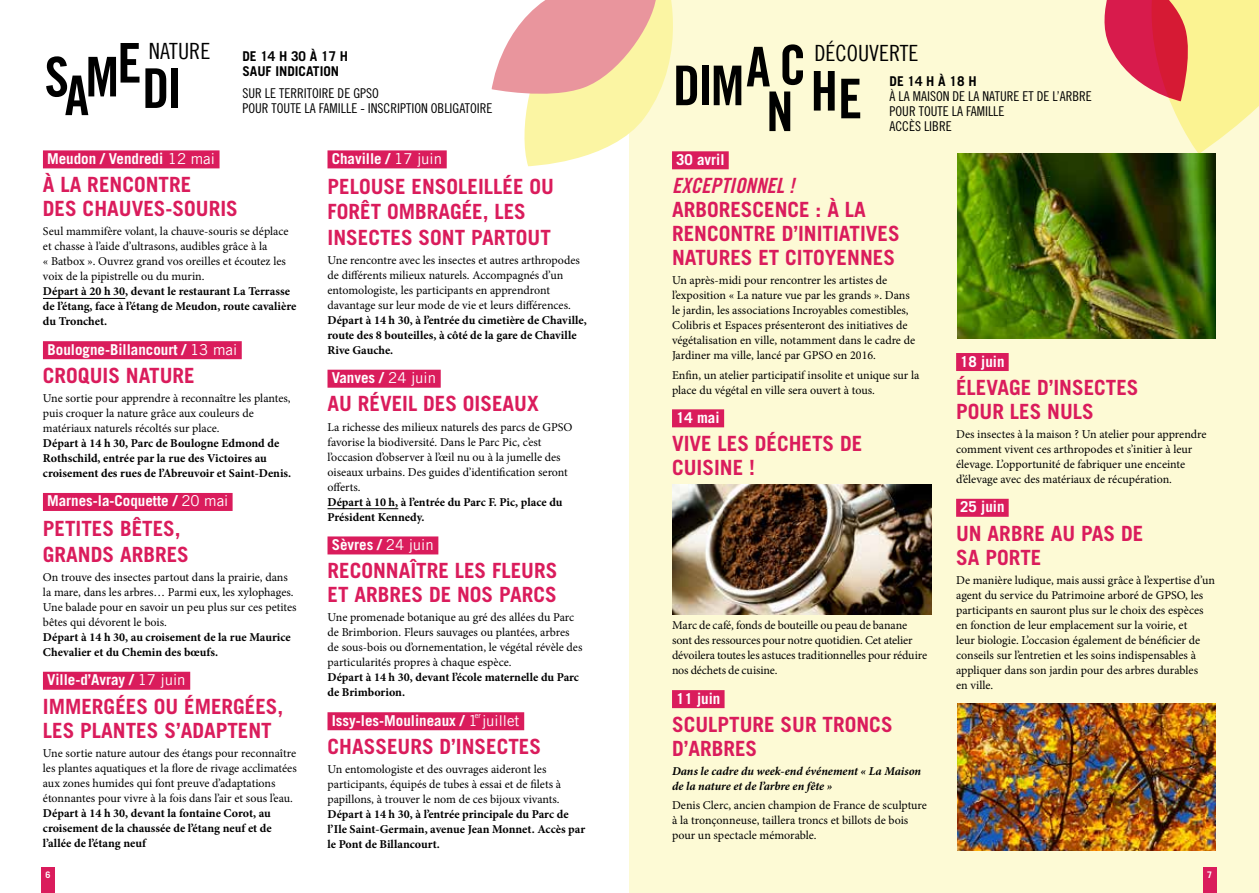
<style>
.page{position:relative;width:1259px;height:893px;background:#fff}
.page>*{position:absolute;margin:0;border:0;box-sizing:border-box;transform-origin:0 0}
.t1{font:54.75px "Trade Gothic LT Bold Cond Twenty";letter-spacing:-.035em;color:#000}
.t2{font:22.35px "Trade Gothic LT Cond Eighteen";color:#000}
.t3{font:700 21px/24px "Trade Gothic LT Std";color:#da1c5c}
.t4{font:21px "Trade Gothic LT Std Bd Cn 20 Obl";color:#da1c5c}
.t5{font:700 15px "Trade Gothic LT Std";color:#fff}
.t6{font:13.5px/15px "Trade Gothic LT Std Cn 18";color:#000}
.t7{font:700 13.5px "Trade Gothic LT Std";color:#000}
.t8{font:12px/15px "Minion Pro";color:#000}
.t9{font:700 12px/15px "Minion Pro";color:#000}
.t10{font:italic 700 12px/15px "Minion Pro";letter-spacing:-.005em;color:#000}
.t11{font:700 9px "Trade Gothic LT Std";color:#fff}
.t12{font:7.5px "Trade Gothic LT";color:#fff}
.s1{font-family:"Trade Gothic LT";font-weight:400}
</style>
<div class="page">
<div style="left:629px;top:0;width:630px;height:893px;background:#fdfad5"></div>
<div style="left:672px;top:151px;width:56px;height:18px;background:#da1c5c"></div>
<div style="left:672px;top:409px;width:52px;height:18px;background:#da1c5c"></div>
<div style="left:672px;top:690px;width:52px;height:18px;background:#da1c5c"></div>
<div style="left:43px;top:150px;width:176px;height:18px;background:#da1c5c"></div>
<hr style="left:43px;top:298px;width:82px;height:1px;background:#000">
<div style="left:43px;top:341px;width:199px;height:18px;background:#da1c5c"></div>
<div style="left:43px;top:493px;width:190px;height:18px;background:#da1c5c"></div>
<div style="left:43px;top:672px;width:147px;height:18px;background:#da1c5c"></div>
<div style="left:327px;top:150px;width:120px;height:18px;background:#da1c5c"></div>
<div style="left:327px;top:370px;width:114px;height:18px;background:#da1c5c"></div>
<hr style="left:327px;top:508px;width:71px;height:1px;background:#000">
<div style="left:327px;top:536px;width:111px;height:18px;background:#da1c5c"></div>
<div style="left:327px;top:712px;width:197px;height:18px;background:#da1c5c"></div>
<img style="left:673px;top:485px;width:258px;height:129px">
<svg style="left:492px;top:0;width:199px;height:166px"></svg>
<svg style="left:1094px;top:0;width:165px;height:154px"></svg>
<img style="left:957px;top:154px;width:258px;height:185px">
<img style="left:957px;top:703px;width:258px;height:147px">
<div style="left:956px;top:353px;width:52px;height:18px;background:#da1c5c"></div>
<div style="left:956px;top:499px;width:52px;height:18px;background:#da1c5c"></div>
<div style="left:41px;top:868px;width:14px;height:25px;background:#da1c5c"></div>
<div style="left:1202px;top:868px;width:14px;height:25px;background:#da1c5c"></div>
<h2 class="t2" style="left:149px;top:38px;width:63px">NATURE</h2>
<p class="t7" style="left:242px;top:48px;width:107px">DE 14 H 30 À 17 H</p>
<h2 class="t2" style="left:814px;top:40px;width:106px">DÉCOUVERTE</h2>
<p class="t7" style="left:242px;top:63px;width:98px">SAUF INDICATION</p>
<p class="t6" style="left:242px;top:85px;width:252px">SUR LE TERRITOIRE DE GPSO<br>POUR TOUTE LA FAMILLE - INSCRIPTION OBLIGATOIRE</p>
<h1 class="t1" style="left:85px;top:37px;width:58px">ME</h1>
<h1 class="t1" style="left:779px;top:32px;width:29px">C</h1>
<h1 class="t1" style="left:45px;top:44px;width:26px">S</h1>
<h1 class="t1" style="left:673px;top:52px;width:99px">DIMA</h1>
<h1 class="t1" style="left:142px;top:55px;width:41px">DI</h1>
<h1 class="t1" style="left:65px;top:62px;width:26px">A</h1>
<h1 class="t1" style="left:810px;top:62px;width:53px">HE</h1>
<p class="t7" style="left:889px;top:73px;width:89px">DE 14 H À 18 H</p>
<p class="t6" style="left:889px;top:88px;width:204px">À LA MAISON DE LA NATURE ET DE L’ARBRE<br>POUR TOUTE LA FAMILLE<br>ACCÈS LIBRE</p>
<h1 class="t1" style="left:766px;top:78px;width:29px">N</h1>
<p class="t5" style="left:47px;top:149px;width:169px">Meudon / Vendredi <span class="s1">12 mai</span></p>
<h3 class="t3" style="left:43px;top:172px;width:196px">À LA RENCONTRE<br>DES CHAUVES-SOURIS</h3>
<p class="t8" style="left:43px;top:224px;width:247px">Seul mammifère volant, la chauve-souris se déplace et chasse à l’aide d’ultrasons, audibles grâce à la<br>« Batbox ». Ouvrez grand vos oreilles et écoutez les voix de la pipistrelle ou du murin.</p>
<p class="t9" style="left:43px;top:284px;width:255px">Départ à 20 h 30, devant le restaurant La Terrasse de l’étang, face à l’étang de Meudon, route cavalière du Tronchet.</p>
<p class="t5" style="left:48px;top:340px;width:191px">Boulogne-Billancourt / <span class="s1">13 mai</span></p>
<h3 class="t3" style="left:43px;top:363px;width:153px">CROQUIS NATURE</h3>
<p class="t8" style="left:43px;top:391px;width:249px">Une sortie pour apprendre à reconnaître les plantes, puis croquer la nature grâce aux couleurs de matériaux naturels récoltés sur place.</p>
<p class="t9" style="left:43px;top:436px;width:250px">Départ à 14 h 30, Parc de Boulogne Edmond de<br>Rothschild, entrée par la rue des Victoires au croisement des rues de l’Abreuvoir et Saint-Denis.</p>
<p class="t5" style="left:47px;top:492px;width:183px">Marnes-la-Coquette / <span class="s1">20 mai</span></p>
<h3 class="t3" style="left:43px;top:516px;width:147px;line-height:25.5px">PETITES BÊTES,<br>GRANDS ARBRES</h3>
<p class="t8" style="left:43px;top:570px;width:255px">On trouve des insectes partout dans la prairie, dans la mare, dans les arbres… Parmi eux, les xylophages.<br>Une balade pour en savoir un peu plus sur ces petites bêtes qui dévorent le bois.</p>
<p class="t9" style="left:43px;top:629px;width:249px">Départ à 14 h 30, au croisement de la rue Maurice<br>Chevalier et du Chemin des bœufs.</p>
<p class="t5" style="left:47px;top:671px;width:140px">Ville-d’Avray / <span class="s1">17 juin</span></p>
<h3 class="t3" style="left:43px;top:694px;width:242px">IMMERGÉES OU ÉMERGÉES,<br>LES PLANTES S’ADAPTENT</h3>
<p class="t8" style="left:43px;top:745px;width:255px">Une sortie nature autour des étangs pour reconnaître les plantes aquatiques et la flore de rivage acclimatées aux zones humides qui font preuve d’adaptations étonnantes pour vivre à la fois dans l’air et sous l’eau.</p>
<p class="t9" style="left:43px;top:805px;width:230px;text-align:justify">Départ à 14 h 30, devant la fontaine Corot, au croisement de la chaussée de l’étang neuf et de l’allée de l’étang neuf</p>
<p class="t5" style="left:332px;top:149px;width:112px">Chaville / <span class="s1">17 juin</span></p>
<h3 class="t3" style="left:327px;top:173px;width:228px;line-height:25.5px">PELOUSE ENSOLEILLÉE OU<br>FORÊT OMBRAGÉE, LES<br>INSECTES SONT PARTOUT</h3>
<p class="t8" style="left:327px;top:253px;width:254px">Une rencontre avec les insectes et autres arthropodes de différents milieux naturels. Accompagnés d’un entomologiste, les participants en apprendront davantage sur leur mode de vie et leurs différences.</p>
<p class="t9" style="left:327px;top:312px;width:261px">Départ à 14 h 30, à l’entrée du cimetière de Chaville, route des 8 bouteilles, à côté de la gare de Chaville<br>Rive Gauche.</p>
<p class="t5" style="left:332px;top:369px;width:106px">Vanves / <span class="s1">24 juin</span></p>
<h3 class="t3" style="left:327px;top:392px;width:213px">AU RÉVEIL DES OISEAUX</h3>
<p class="t8" style="left:327px;top:419px;width:246px">La richesse des milieux naturels des parcs de GPSO favorise la biodiversité. Dans le Parc Pic, c’est l’occasion d’observer à l’œil nu ou à la jumelle des oiseaux urbains. Des guides d’identification seront offerts.</p>
<p class="t9" style="left:327px;top:494px;width:236px">Départ à 10 h, à l’entrée du Parc F. Pic, place du<br>Président Kennedy.</p>
<p class="t5" style="left:332px;top:535px;width:104px">Sèvres / <span class="s1">24 juin</span></p>
<h3 class="t3" style="left:327px;top:558px;width:231px">RECONNAÎTRE LES FLEURS<br>ET ARBRES DE NOS PARCS</h3>
<p class="t8" style="left:327px;top:610px;width:256px">Une promenade botanique au gré des allées du Parc de Brimborion. Fleurs sauvages ou plantées, arbres de sous-bois ou d’ornementation, le végétal révèle des particularités propres à chaque espèce.</p>
<p class="t9" style="left:327px;top:670px;width:253px">Départ à 14 h 30, devant l’école maternelle du Parc de Brimborion.</p>
<p class="t5" style="left:332px;top:711px;width:189px">Issy-les-Moulineaux / <span class="s1">1 juillet</span></p>
<h3 class="t3" style="left:327px;top:734px;width:215px">CHASSEURS D’INSECTES</h3>
<p class="t8" style="left:327px;top:762px;width:235px">Un entomologiste et des ouvrages aideront les participants, équipés de tubes à essai et de filets à papillons, à trouver le nom de ces bijoux vivants.</p>
<p class="t9" style="left:327px;top:807px;width:259px">Départ à 14 h 30, à l’entrée principale du Parc de l’Ile Saint-Germain, avenue Jean Monnet. Accès par le Pont de Billancourt.</p>
<p class="t12" style="left:475px;top:710px;width:8px">er</p>
<p class="t5" style="left:676px;top:150px;width:50px">30 avril</p>
<h3 class="t4" style="left:672px;top:173px;width:124px">EXCEPTIONNEL !</h3>
<h3 class="t3" style="left:672px;top:197px;width:229px">ARBORESCENCE : À LA<br>RENCONTRE D’INITIATIVES<br>NATURES ET CITOYENNES</h3>
<p class="t8" style="left:672px;top:273px;width:245px">Un après-midi pour rencontrer les artistes de l’exposition « La nature vue par les grands ». Dans le jardin, les associations Incroyables comestibles, Colibris et Espaces présenteront des initiatives de végétalisation en ville, notamment dans le cadre de Jardiner ma ville, lancé par GPSO en 2016.</p>
<p class="t8" style="left:672px;top:367px;width:249px">Enfin, un atelier participatif insolite et unique sur la place du végétal en ville sera ouvert à tous.</p>
<p class="t5" style="left:676px;top:408px;width:45px">14 mai</p>
<h3 class="t3" style="left:672px;top:431px;width:192px">VIVE LES DÉCHETS DE<br>CUISINE !</h3>
<p class="t8" style="left:672px;top:618px;width:257px">Marc de café, fonds de bouteille ou peau de banane sont des ressources pour notre quotidien. Cet atelier dévoilera toutes les astuces traditionnelles pour réduire nos déchets de cuisine.</p>
<p class="t5" style="left:676px;top:689px;width:46px">11 juin</p>
<h3 class="t3" style="left:672px;top:712px;width:222px">SCULPTURE SUR TRONCS<br>D’ARBRES</h3>
<p class="t10" style="left:672px;top:764px;width:251px">Dans le cadre du week-end événement « La Maison de la nature et de l’arbre en fête »</p>
<p class="t8" style="left:672px;top:798px;width:256px">Denis Clerc, ancien champion de France de sculpture à la tronçonneuse, taillera troncs et billots de bois pour un spectacle mémorable.</p>
<p class="t5" style="left:960px;top:352px;width:46px">18 juin</p>
<h3 class="t3" style="left:956px;top:375px;width:184px">ÉLEVAGE D’INSECTES<br>POUR LES NULS</h3>
<p class="t8" style="left:956px;top:427px;width:252px">Des insectes à la maison ? Un atelier pour apprendre comment vivent ces arthropodes et s’initier à leur élevage. L’opportunité de fabriquer une enceinte d’élevage avec des matériaux de récupération.</p>
<p class="t5" style="left:960px;top:498px;width:46px">25 juin</p>
<h3 class="t3" style="left:956px;top:521px;width:189px">UN ARBRE AU PAS DE<br>SA PORTE</h3>
<p class="t8" style="left:956px;top:572px;width:260px">De manière ludique, mais aussi grâce à l’expertise d’un agent du service du Patrimoine arboré de GPSO, les participants en sauront plus sur le choix des espèces en fonction de leur emplacement sur la voirie, et<br>leur biologie. L’occasion également de bénéficier de conseils sur l’entretien et les soins indispensables à appliquer dans son jardin pour des arbres durables<br>en ville.</p>
<p class="t11" style="left:46px;top:869px;width:7px">6</p>
<p class="t11" style="left:1207px;top:869px;width:7px">7</p>
</div>
